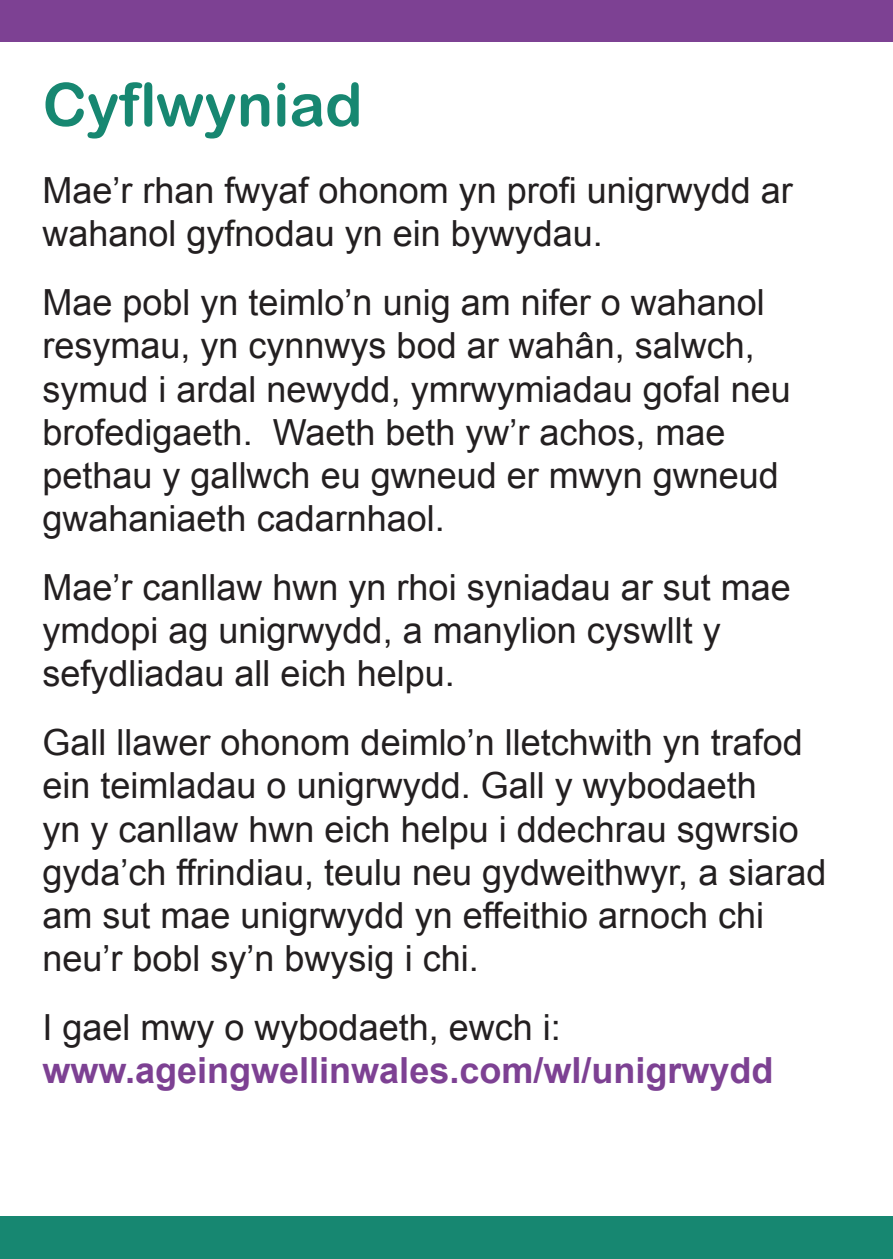
<style>
.page{position:relative;width:893px;height:1259px;background:#fff}
.page>*{position:absolute;margin:0;border:0;box-sizing:border-box;transform-origin:0 0}
.Subheading{font:60px "Arial Rounded MT Bold";color:#178771}
.Body{font:36px/43.2px "Arial";color:#231f20}
.Body_no_line_break_b{font:700 36px "Arial";color:#7d4193}
.Body_no_line_break_b-2{font:36px "Arial";color:#231f20}
</style>
<div class="page">
<div style="left:0;top:0;width:893px;height:41px;background:#7d4193"></div>
<div style="left:0;top:1216px;width:893px;height:43px;background:#178771"></div>
<p class="Subheading" style="left:43px;top:69px;width:322px">Cyflwyniad</p>
<p class="Body" style="left:43px;top:169px;width:752px">Mae’r rhan fwyaf ohonom yn profi unigrwydd ar wahanol gyfnodau yn ein bywydau.</p>
<p class="Body" style="left:43px;top:281px;width:750px">Mae pobl yn teimlo’n unig am nifer o wahanol resymau, yn cynnwys bod ar wahân, salwch, symud i ardal newydd, ymrwymiadau gofal neu brofedigaeth. Waeth beth yw’r achos, mae pethau y gallwch eu gwneud er mwyn gwneud gwahaniaeth cadarnhaol.</p>
<p class="Body" style="left:43px;top:566px;width:750px">Mae’r canllaw hwn yn rhoi syniadau ar sut mae ymdopi ag unigrwydd, a manylion cyswllt y sefydliadau all eich helpu.</p>
<p class="Body" style="left:43px;top:721px;width:785px">Gall llawer ohonom deimlo’n lletchwith yn trafod ein teimladau o unigrwydd. Gall y wybodaeth<br>yn y canllaw hwn eich helpu i ddechrau sgwrsio gyda’ch ffrindiau, teulu neu gydweithwyr, a siarad am sut mae unigrwydd yn effeithio arnoch chi neu’r bobl sy’n bwysig i chi.</p>
<p class="Body_no_line_break_b-2" style="left:43px;top:1003px;width:520px">I gael mwy o wybodaeth, ewch i:</p>
<p class="Body_no_line_break_b" style="left:43px;top:1046px;width:732px">www.ageingwellinwales.com/wl/unigrwydd</p>
</div>
